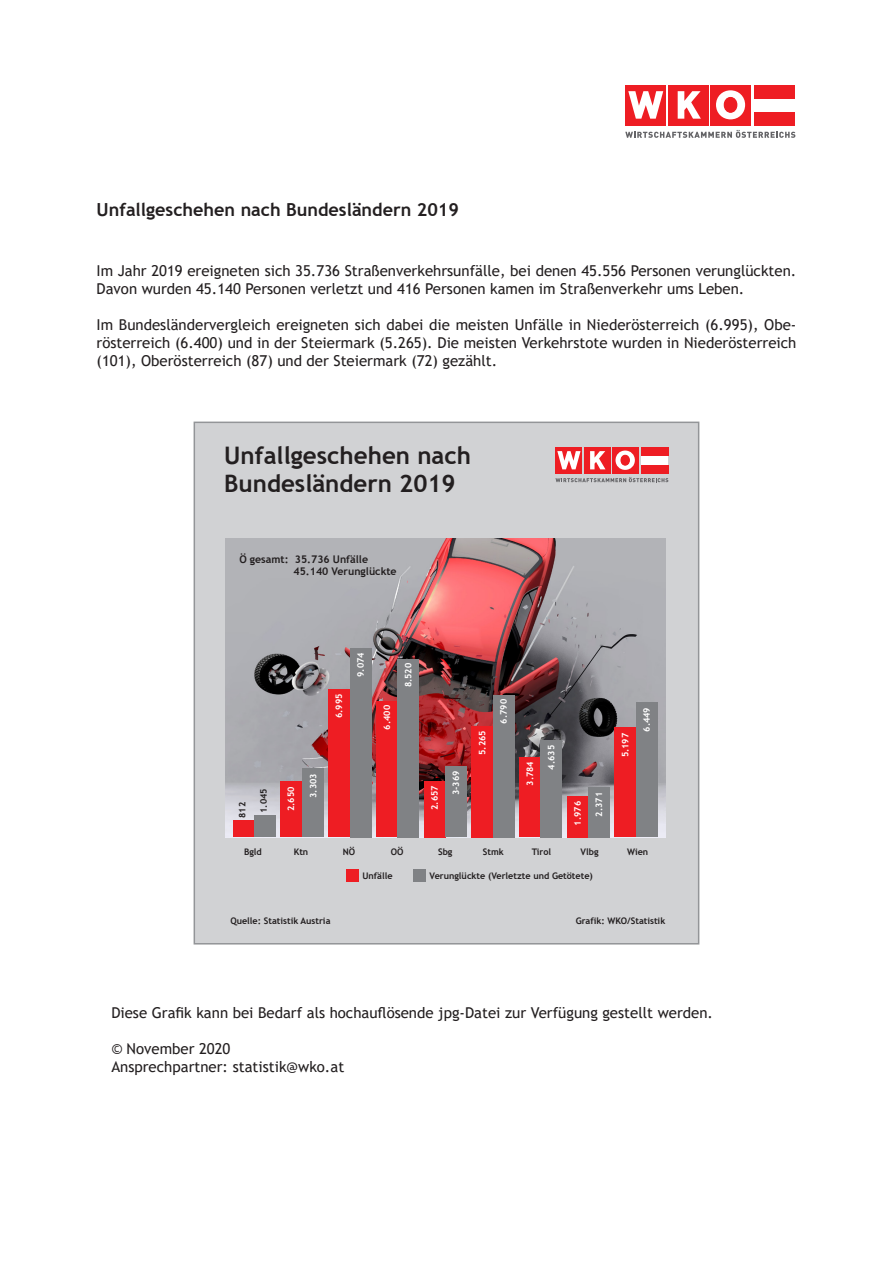
<style>
.page{position:relative;width:893px;height:1263px;background:#fff}
.page>*{position:absolute;margin:0;border:0;box-sizing:border-box;transform-origin:0 0}
.t1{font:700 24.15px/29px "Trebuchet MS";color:#231f20}
.t2{font:700 18px "Trebuchet MS";color:#231f20}
.t3{font:15px/18px "Trebuchet MS";color:#231f20}
.t4{font:700 10.5px/12.6px "Trebuchet MS";color:#231f20}
.t5{font:700 9px "Trebuchet MS";color:#231f20}
.t6{font:700 9px "Trebuchet MS";color:#fff}
</style>
<div class="page">
<div style="left:710px;top:85px;width:41px;height:40px;background:#ee1d23"></div>
<div style="left:668px;top:85px;width:40px;height:40px;background:#ee1d23"></div>
<svg style="left:625px;top:130px;width:170px;height:8px"></svg>
<svg style="left:678px;top:91px;width:23px;height:28px"></svg>
<div style="left:626px;top:85px;width:40px;height:40px;background:#ee1d23"></div>
<svg style="left:628px;top:91px;width:35px;height:28px"></svg>
<div style="left:755px;top:85px;width:40px;height:14px;background:#ee1d23"></div>
<div style="left:755px;top:112px;width:40px;height:13px;background:#ee1d23"></div>
<svg style="left:716px;top:90px;width:29px;height:29px"></svg>
<div style="left:724px;top:97px;width:13px;height:15px;background:#ee1d23;border-radius:50%"></div>
<div style="left:724px;top:97px;width:13px;height:16px;border:1px solid #ee1d23;border-radius:50%"></div>
<div style="left:194px;top:422px;width:505px;height:522px;background:#d1d2d4"></div>
<img style="left:225px;top:538px;width:440px;height:299px">
<div style="left:641px;top:456px;width:27px;height:9px;background:#fff"></div>
<div style="left:612px;top:447px;width:27px;height:27px;background:#ee1d23"></div>
<div style="left:584px;top:447px;width:27px;height:27px;background:#ee1d23"></div>
<svg style="left:555px;top:477px;width:113px;height:5px"></svg>
<svg style="left:590px;top:451px;width:15px;height:18px"></svg>
<div style="left:555px;top:447px;width:27px;height:27px;background:#ee1d23"></div>
<svg style="left:557px;top:451px;width:23px;height:18px"></svg>
<div style="left:641px;top:447px;width:27px;height:9px;background:#ee1d23"></div>
<div style="left:641px;top:465px;width:27px;height:9px;background:#ee1d23"></div>
<svg style="left:615px;top:450px;width:20px;height:20px"></svg>
<div style="left:621px;top:455px;width:8px;height:10px;background:#ee1d23;border-radius:50%"></div>
<div style="left:621px;top:455px;width:9px;height:10px;border:1px solid #ee1d23;border-radius:50%"></div>
<div style="left:233px;top:820px;width:22px;height:17px;background:#ee1d23"></div>
<div style="left:255px;top:815px;width:21px;height:22px;background:#808285"></div>
<div style="left:281px;top:781px;width:21px;height:56px;background:#ee1d23"></div>
<div style="left:303px;top:768px;width:21px;height:69px;background:#808285"></div>
<div style="left:329px;top:689px;width:21px;height:148px;background:#ee1d23"></div>
<div style="left:350px;top:648px;width:21px;height:189px;background:#808285"></div>
<div style="left:376px;top:701px;width:22px;height:136px;background:#ee1d23"></div>
<div style="left:398px;top:659px;width:21px;height:178px;background:#808285"></div>
<div style="left:424px;top:781px;width:21px;height:56px;background:#ee1d23"></div>
<div style="left:445px;top:767px;width:22px;height:70px;background:#808285"></div>
<div style="left:472px;top:726px;width:21px;height:111px;background:#ee1d23"></div>
<div style="left:493px;top:695px;width:21px;height:142px;background:#808285"></div>
<div style="left:519px;top:757px;width:22px;height:80px;background:#ee1d23"></div>
<div style="left:541px;top:740px;width:21px;height:97px;background:#808285"></div>
<div style="left:567px;top:796px;width:21px;height:41px;background:#ee1d23"></div>
<div style="left:588px;top:787px;width:22px;height:50px;background:#808285"></div>
<div style="left:615px;top:727px;width:21px;height:110px;background:#ee1d23"></div>
<div style="left:636px;top:703px;width:21px;height:134px;background:#808285"></div>
<div style="left:346px;top:869px;width:12px;height:13px;background:#ee1d23"></div>
<div style="left:413px;top:869px;width:13px;height:13px;background:#808285"></div>
<div style="left:194px;top:422px;width:505px;height:522px;border:2px solid #939598"></div>
<p class="t2" style="left:97px;top:199px;width:364px">Unfallgeschehen nach Bundesländern 2019</p>
<p class="t3" style="left:97px;top:262px;width:701px">Im Jahr 2019 ereigneten sich 35.736 Straßenverkehrsunfälle, bei denen 45.556 Personen verunglückten.<br>Davon wurden 45.140 Personen verletzt und 416 Personen kamen im Straßenverkehr ums Leben.</p>
<p class="t3" style="left:97px;top:316px;width:701px;text-align:justify">Im Bundesländervergleich ereigneten sich dabei die meisten Unfälle in Niederösterreich (6.995), Obe&shy;rösterreich (6.400) und in der Steiermark (5.265). Die meisten Verkehrstote wurden in Niederösterreich (101), Oberösterreich (87) und der Steiermark (72) gezählt.</p>
<p class="t1" style="left:224px;top:440px;width:248px">Unfallgeschehen nach<br>Bundesländern 2019</p>
<p class="t4" style="left:294px;top:552px;width:105px;text-indent:-54px">Ö gesamt: 35.736 Unfälle<br>45.140 Verunglückte</p>
<p class="t5" style="left:237px;top:818px;width:17px;rotate:-90deg">812</p>
<p class="t5" style="left:258px;top:813px;width:26px;rotate:-90deg">1.045</p>
<p class="t6" style="left:333px;top:718px;width:26px;rotate:-90deg">6.995</p>
<p class="t6" style="left:355px;top:677px;width:26px;rotate:-90deg">9.074</p>
<p class="t6" style="left:285px;top:811px;width:26px;rotate:-90deg">2.650</p>
<p class="t6" style="left:308px;top:798px;width:26px;rotate:-90deg">3.303</p>
<p class="t6" style="left:381px;top:730px;width:26px;rotate:-90deg">6.400</p>
<p class="t6" style="left:403px;top:687px;width:26px;rotate:-90deg">8.520</p>
<p class="t6" style="left:429px;top:810px;width:26px;rotate:-90deg">2.657</p>
<p class="t6" style="left:450px;top:795px;width:26px;rotate:-90deg">3-369</p>
<p class="t6" style="left:477px;top:755px;width:26px;rotate:-90deg">5.265</p>
<p class="t6" style="left:498px;top:723px;width:26px;rotate:-90deg">6.790</p>
<p class="t6" style="left:524px;top:786px;width:26px;rotate:-90deg">3.784</p>
<p class="t6" style="left:546px;top:770px;width:26px;rotate:-90deg">4.635</p>
<p class="t6" style="left:572px;top:825px;width:26px;rotate:-90deg">1.976</p>
<p class="t6" style="left:593px;top:816px;width:26px;rotate:-90deg">2.371</p>
<p class="t6" style="left:620px;top:757px;width:26px;rotate:-90deg">5.197</p>
<p class="t6" style="left:641px;top:732px;width:26px;rotate:-90deg">6.449</p>
<p class="t5" style="left:244px;top:846px;width:19px">Bgld</p>
<p class="t5" style="left:294px;top:846px;width:16px">Ktn</p>
<p class="t5" style="left:343px;top:846px;width:14px">NÖ</p>
<p class="t5" style="left:391px;top:846px;width:14px">OÖ</p>
<p class="t5" style="left:438px;top:846px;width:16px">Sbg</p>
<p class="t5" style="left:483px;top:846px;width:22px">Stmk</p>
<p class="t5" style="left:532px;top:846px;width:21px">Tirol</p>
<p class="t5" style="left:580px;top:846px;width:20px">Vlbg</p>
<p class="t5" style="left:627px;top:846px;width:23px">Wien</p>
<p class="t5" style="left:362px;top:870px;width:32px">Unfälle</p>
<p class="t5" style="left:430px;top:870px;width:165px">Verunglückte (Verletzte und Getötete)</p>
<p class="t5" style="left:230px;top:915px;width:102px">Quelle: Statistik Austria</p>
<p class="t5" style="left:576px;top:915px;width:91px">Grafik: WKO/Statistik</p>
<p class="t3" style="left:111px;top:1004px;width:603px">Diese Grafik kann bei Bedarf als hochauflösende jpg-Datei zur Verfügung gestellt werden.</p>
<p class="t3" style="left:111px;top:1040px;width:121px">© November 2020</p>
<p class="t3" style="left:111px;top:1058px;width:234px">Ansprechpartner: statistik@wko.at</p>
</div>
